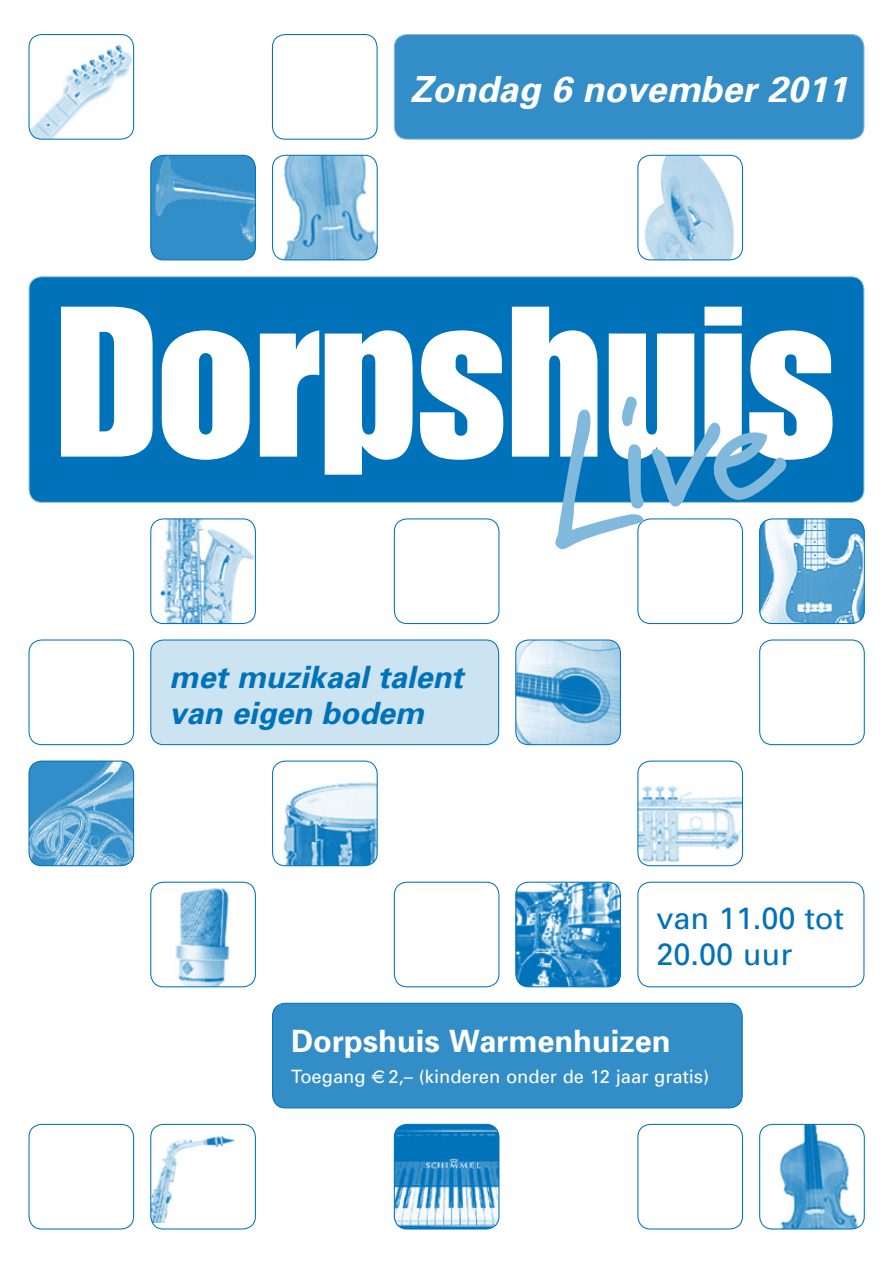
<style>
.page{position:relative;width:893px;height:1263px;background:#fff}
.page>*{position:absolute;margin:0;border:0;box-sizing:border-box;transform-origin:0 0}
.Normaal{font:italic 700 36px "Univers";color:#fff}
.Normaal-2{font:italic 700 30.75px "Univers";color:#0072ba}
.Normaal-3{font:700 30.75px "Univers";color:#fff}
.Normaal-4{font:30.75px "Univers";color:#0072ba}
.Normaal-5{font:18.3px "Univers";color:#fff}
.s1{font-family:"Euro Classic"}
</style>
<div class="page">
<img style="left:30px;top:35px;width:104px;height:103px">
<div style="left:28px;top:34px;width:106px;height:106px;border:1px solid #0072ba;border-radius:13px"></div>
<div style="left:29px;top:277px;width:835px;height:225px;background:#0072ba;border-radius:13px"></div>
<div style="left:28px;top:639px;width:106px;height:106px;border:1px solid #0072ba;border-radius:13px"></div>
<img style="left:30px;top:761px;width:104px;height:105px">
<div style="left:28px;top:760px;width:106px;height:106px;border:1px solid #0072ba;border-radius:13px"></div>
<div style="left:28px;top:1124px;width:106px;height:105px;border:1px solid #0072ba;border-radius:13px"></div>
<img style="left:151px;top:156px;width:104px;height:100px">
<div style="left:150px;top:155px;width:106px;height:105px;border:1px solid #0072ba;border-radius:13px"></div>
<img style="left:152px;top:519px;width:102px;height:104px">
<div style="left:150px;top:518px;width:106px;height:106px;border:1px solid #0072ba;border-radius:13px"></div>
<div style="left:151px;top:640px;width:348px;height:105px;background:#cce3f1;border-radius:13px"></div>
<div style="left:150px;top:639px;width:349px;height:106px;border:1px solid #0072ba;border-radius:13px"></div>
<img style="left:175px;top:888px;width:55px;height:97px">
<div style="left:150px;top:882px;width:106px;height:105px;border:1px solid #0072ba;border-radius:13px"></div>
<img style="left:151px;top:1135px;width:84px;height:88px">
<div style="left:150px;top:1124px;width:106px;height:105px;border:1px solid #0072ba;border-radius:13px"></div>
<img style="left:283px;top:155px;width:94px;height:105px">
<div style="left:272px;top:155px;width:106px;height:105px;border:1px solid #0072ba;border-radius:13px"></div>
<img style="left:277px;top:782px;width:100px;height:84px">
<div style="left:272px;top:760px;width:106px;height:106px;border:1px solid #0072ba;border-radius:13px"></div>
<div style="left:273px;top:1003px;width:469px;height:105px;background:#338ec8;border-radius:13px"></div>
<div style="left:272px;top:1003px;width:471px;height:105px;border:1px solid #0072ba;border-radius:13px"></div>
<div style="left:394px;top:518px;width:105px;height:106px;border:1px solid #0072ba;border-radius:13px"></div>
<div style="left:394px;top:882px;width:105px;height:105px;border:1px solid #0072ba;border-radius:13px"></div>
<img style="left:394px;top:1124px;width:105px;height:105px">
<div style="left:394px;top:1124px;width:105px;height:105px;border:1px solid #0072ba;border-radius:13px"></div>
<img style="left:517px;top:641px;width:103px;height:104px">
<div style="left:515px;top:639px;width:106px;height:106px;border:1px solid #0072ba;border-radius:13px"></div>
<img style="left:516px;top:882px;width:104px;height:105px">
<div style="left:515px;top:882px;width:106px;height:105px;border:1px solid #0072ba;border-radius:13px"></div>
<img style="left:640px;top:155px;width:102px;height:105px">
<div style="left:637px;top:155px;width:106px;height:105px;border:1px solid #0072ba;border-radius:13px"></div>
<div style="left:637px;top:518px;width:106px;height:106px;border:1px solid #0072ba;border-radius:13px"></div>
<img style="left:639px;top:786px;width:103px;height:76px">
<div style="left:637px;top:760px;width:106px;height:106px;border:1px solid #0072ba;border-radius:13px"></div>
<div style="left:637px;top:882px;width:227px;height:105px;border:1px solid #0072ba;border-radius:13px"></div>
<div style="left:637px;top:1124px;width:106px;height:105px;border:1px solid #0072ba;border-radius:13px"></div>
<img style="left:760px;top:520px;width:104px;height:103px">
<div style="left:759px;top:518px;width:106px;height:106px;border:1px solid #0072ba;border-radius:13px"></div>
<div style="left:759px;top:639px;width:106px;height:106px;border:1px solid #0072ba;border-radius:13px"></div>
<img style="left:779px;top:1124px;width:85px;height:105px">
<div style="left:759px;top:1124px;width:106px;height:105px;border:1px solid #0072ba;border-radius:13px"></div>
<div style="left:272px;top:34px;width:106px;height:106px;border:1px solid #0072ba;border-radius:13px"></div>
<div style="left:394px;top:35px;width:470px;height:104px;background:#338ec8;border-radius:13px"></div>
<div style="left:394px;top:34px;width:470px;height:106px;border:1px solid #80b9dc;border-radius:13px"></div>
<svg style="left:61px;top:307px;width:92px;height:150px;background:#dbebf5"></svg>
<svg style="left:162px;top:330px;width:88px;height:130px"></svg>
<svg style="left:260px;top:330px;width:59px;height:127px"></svg>
<svg style="left:325px;top:330px;width:88px;height:145px"></svg>
<svg style="left:420px;top:330px;width:83px;height:130px"></svg>
<svg style="left:512px;top:307px;width:320px;height:244px"></svg>
<p class="Normaal" style="left:410px;top:66px;width:439px">Zondag 6 november 2011</p>
<p class="Normaal-2" style="left:169px;top:657px;width:295px">met muzikaal talent</p>
<p class="Normaal-2" style="left:169px;top:693px;width:256px">van eigen bodem</p>
<p class="Normaal-4" style="left:656px;top:899px;width:189px">van 11.00 tot</p>
<p class="Normaal-4" style="left:656px;top:935px;width:137px">20.00 uur</p>
<p class="Normaal-3" style="left:291px;top:1021px;width:381px">Dorpshuis Warmenhuizen</p>
<p class="Normaal-5" style="left:291px;top:1065px;width:420px">Toegang <span class="s1">D</span> 2,– (kinderen onder de 12 jaar gratis)</p>
</div>
